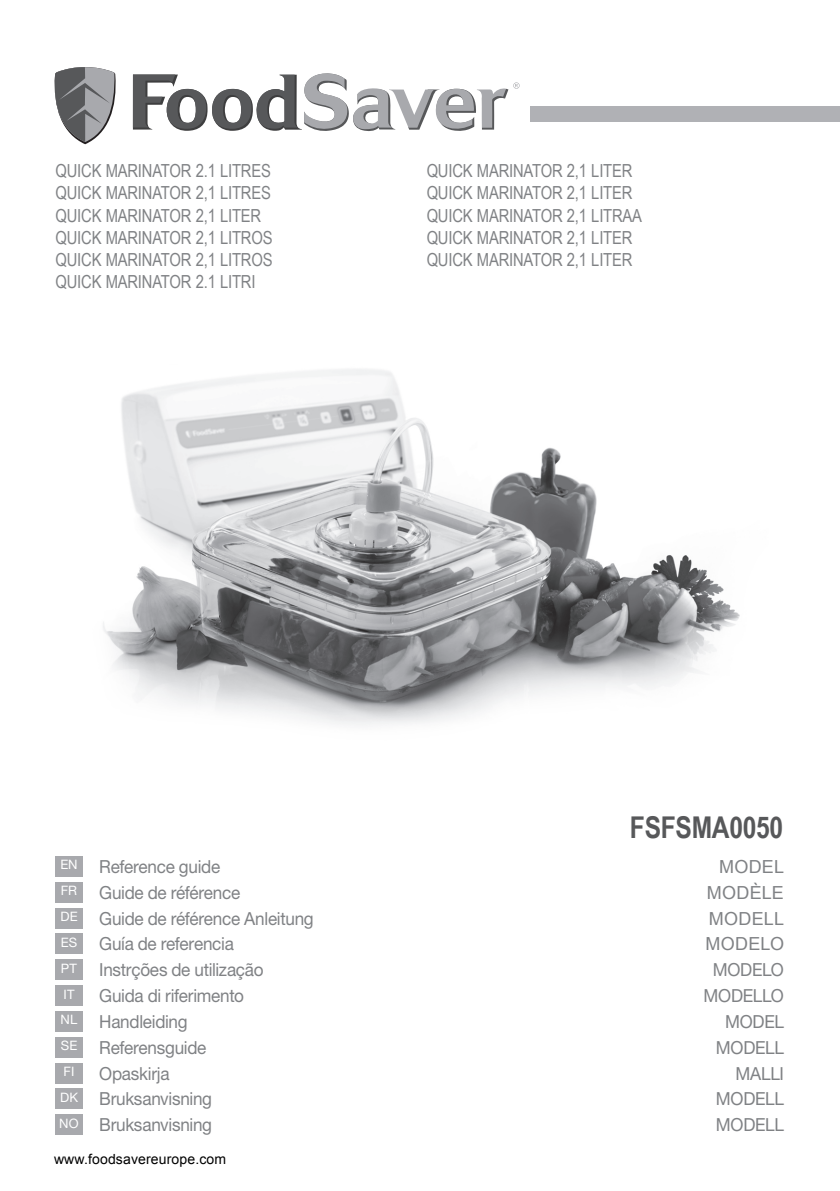
<style>
.page{position:relative;width:840px;height:1191px;background:#fff}
.page>*{position:absolute;margin:0;border:0;box-sizing:border-box;transform-origin:0 0}
.t1{font:700 30px "Arial Narrow";letter-spacing:-.01em;color:#57585a}
.t2{font:18px "Arial Narrow";letter-spacing:-.01em;color:#808285}
.BP_-_Captions{font:18px "Helvetica Neue LT Std";letter-spacing:-.015em;color:#808285;scale:.95 1}
.BP_-_Captions-2{font:18px "Arial";letter-spacing:.015em;color:#808285}
.t3{font:14px "Arial";letter-spacing:.01em;color:#000}
.t4{font:13px "Helvetica Neue LT Std";letter-spacing:.01em;color:#fff}
</style>
<div class="page">
<div style="left:530px;top:106px;width:309px;height:15px;background:#b0b1b5"></div>
<svg style="left:54px;top:67px;width:62px;height:77px"></svg>
<svg style="left:133px;top:73px;width:386px;height:59px"></svg>
<div style="left:55px;top:856px;width:28px;height:20px;background:#a8a9ad"></div>
<div style="left:55px;top:882px;width:28px;height:20px;background:#a8a9ad"></div>
<div style="left:55px;top:908px;width:28px;height:20px;background:#a8a9ad"></div>
<div style="left:55px;top:934px;width:28px;height:20px;background:#a8a9ad"></div>
<div style="left:55px;top:959px;width:28px;height:20px;background:#a8a9ad"></div>
<div style="left:55px;top:985px;width:28px;height:20px;background:#a8a9ad"></div>
<div style="left:55px;top:1011px;width:28px;height:20px;background:#a8a9ad"></div>
<div style="left:55px;top:1037px;width:28px;height:20px;background:#a8a9ad"></div>
<div style="left:55px;top:1063px;width:28px;height:20px;background:#a8a9ad"></div>
<div style="left:55px;top:1088px;width:28px;height:21px;background:#a8a9ad"></div>
<div style="left:55px;top:1114px;width:28px;height:20px;background:#a8a9ad"></div>
<img style="left:103px;top:369px;width:637px;height:357px">
<p class="t2" style="left:55px;top:158px;width:217px">QUICK MARINATOR 2.1 LITRES</p>
<p class="t2" style="left:55px;top:180px;width:217px">QUICK MARINATOR 2,1 LITRES</p>
<p class="t2" style="left:55px;top:202px;width:207px">QUICK MARINATOR 2,1 LITER</p>
<p class="t2" style="left:55px;top:224px;width:218px">QUICK MARINATOR 2,1 LITROS</p>
<p class="t2" style="left:55px;top:247px;width:218px">QUICK MARINATOR 2,1 LITROS</p>
<p class="t2" style="left:55px;top:269px;width:201px">QUICK MARINATOR 2.1 LITRI</p>
<p class="t2" style="left:426px;top:158px;width:207px">QUICK MARINATOR 2,1 LITER</p>
<p class="t2" style="left:426px;top:180px;width:207px">QUICK MARINATOR 2,1 LITER</p>
<p class="t2" style="left:426px;top:202px;width:217px">QUICK MARINATOR 2,1 LITRAA</p>
<p class="t2" style="left:426px;top:224px;width:207px">QUICK MARINATOR 2,1 LITER</p>
<p class="t2" style="left:426px;top:247px;width:207px">QUICK MARINATOR 2,1 LITER</p>
<p class="t1" style="left:629px;top:805px;width:155px">FSFSMA0050</p>
<p class="t4" style="left:60px;top:857px;width:19px">EN</p>
<p class="BP_-_Captions" style="left:99px;top:856px;width:129px">Reference guide</p>
<p class="BP_-_Captions-2" style="left:718px;top:855px;width:66px">MODEL</p>
<p class="t4" style="left:61px;top:883px;width:18px">FR</p>
<p class="BP_-_Captions" style="left:99px;top:881px;width:150px">Guide de référence</p>
<p class="BP_-_Captions-2" style="left:706px;top:880px;width:78px">MODÈLE</p>
<p class="t4" style="left:60px;top:908px;width:19px">DE</p>
<p class="BP_-_Captions" style="left:99px;top:907px;width:227px">Guide de référence Anleitung</p>
<p class="BP_-_Captions-2" style="left:708px;top:906px;width:77px">MODELL</p>
<p class="t4" style="left:61px;top:934px;width:18px">ES</p>
<p class="BP_-_Captions" style="left:99px;top:933px;width:143px">Guía de referencia</p>
<p class="BP_-_Captions-2" style="left:705px;top:932px;width:80px">MODELO</p>
<p class="t4" style="left:61px;top:960px;width:18px">PT</p>
<p class="BP_-_Captions" style="left:99px;top:959px;width:174px">Instrções de utilização</p>
<p class="BP_-_Captions" style="left:712px;top:959px;width:76px">MODELO</p>
<p class="t4" style="left:63px;top:986px;width:12px">IT</p>
<p class="BP_-_Captions" style="left:99px;top:985px;width:154px">Guida di riferimento</p>
<p class="BP_-_Captions" style="left:703px;top:985px;width:86px">MODELLO</p>
<p class="t4" style="left:61px;top:1012px;width:18px">NL</p>
<p class="BP_-_Captions" style="left:99px;top:1010px;width:94px">Handleiding</p>
<p class="BP_-_Captions" style="left:724px;top:1010px;width:63px">MODEL</p>
<p class="t4" style="left:61px;top:1038px;width:18px">SE</p>
<p class="BP_-_Captions" style="left:99px;top:1036px;width:114px">Referensguide</p>
<p class="BP_-_Captions" style="left:715px;top:1036px;width:73px">MODELL</p>
<p class="t4" style="left:64px;top:1063px;width:12px">FI</p>
<p class="BP_-_Captions" style="left:99px;top:1062px;width:75px">Opaskirja</p>
<p class="BP_-_Captions" style="left:735px;top:1062px;width:52px">MALLI</p>
<p class="t4" style="left:60px;top:1089px;width:19px">DK</p>
<p class="BP_-_Captions" style="left:99px;top:1088px;width:120px">Bruksanvisning</p>
<p class="BP_-_Captions" style="left:715px;top:1088px;width:73px">MODELL</p>
<p class="t4" style="left:59px;top:1115px;width:21px">NO</p>
<p class="BP_-_Captions" style="left:99px;top:1114px;width:120px">Bruksanvisning</p>
<p class="BP_-_Captions" style="left:715px;top:1114px;width:73px">MODELL</p>
<p class="t3" style="left:54px;top:1150px;width:173px">www.foodsavereurope.com</p>
</div>
